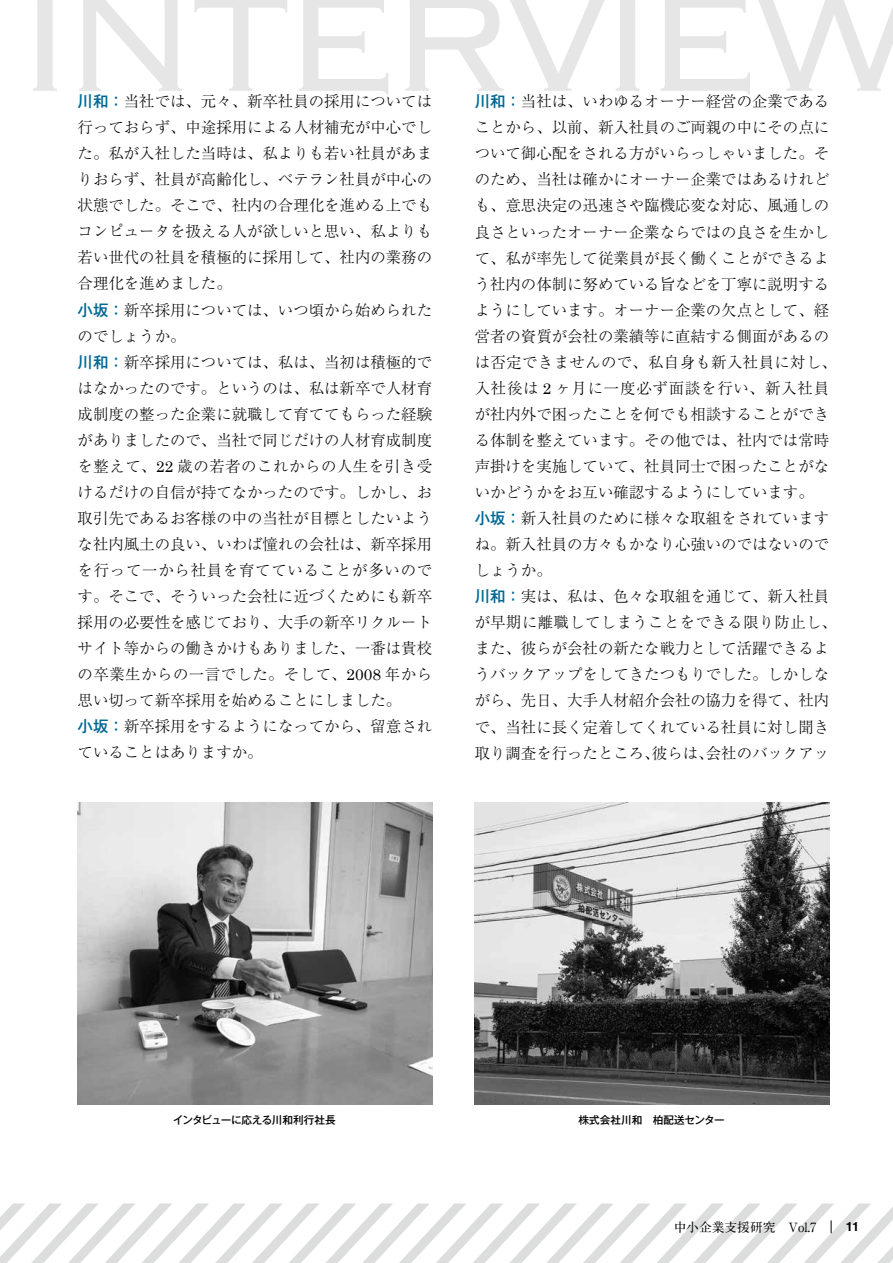
<style>
.page{position:relative;width:893px;height:1263px;background:#fff}
.page>*{position:absolute;margin:0;border:0;box-sizing:border-box;transform-origin:0 0}
.t1{font:300 180.75px "Copperplate";letter-spacing:-.085em;color:#e6e6e6}
.t2{font:300 15.45px/26.1px "Ryumin Pro";color:#000}
.t3{font:700 12.75px "A1 Mincho Std";color:#000}
.t4{font:700 12.75px "Helvetica";color:#000}
.t5{font:500 10.65px "Gothic MB101 Pro";letter-spacing:-.04em;color:#000}
.t6{font:500 10.65px "Gothic MB101 Pro";letter-spacing:-.015em;color:#000}
.s1{font-family:"Gothic MB101 Pro";font-weight:500;color:#006896}
.s2{font-family:"Century";font-weight:400}
</style>
<div class="page">
<img style="left:78px;top:802px;width:354px;height:302px">
<img style="left:475px;top:802px;width:354px;height:302px">
<svg style="left:0;top:1203px;width:893px;height:60px"></svg>
<h1 class="t1" style="left:15px;top:-76px;width:905px">INTERVIEW</h1>
<p class="t2" style="left:78px;top:87px;width:356px"><span class="s1">川和：</span>当社では、元々、新卒社員の採用については行っておらず、中途採用による人材補充が中心でした。私が入社した当時は、私よりも若い社員があまりおらず、社員が高齢化し、ベテラン社員が中心の状態でした。そこで、社内の合理化を進める上でもコンピュータを扱える人が欲しいと思い、私よりも若い世代の社員を積極的に採用して、社内の業務の合理化を進めました。<br><span class="s1">小坂：</span>新卒採用については、いつ頃から始められたのでしょうか。<br><span class="s1">川和：</span>新卒採用については、私は、当初は積極的ではなかったのです。というのは、私は新卒で人材育成制度の整った企業に就職して育ててもらった経験がありましたので、当社で同じだけの人材育成制度を整えて、<span class="s2">22</span> 歳の若者のこれからの人生を引き受けるだけの自信が持てなかったのです。しかし、お取引先であるお客様の中の当社が目標としたいような社内風土の良い、いわば憧れの会社は、新卒採用を行って一から社員を育てていることが多いのです。そこで、そういった会社に近づくためにも新卒採用の必要性を感じており、大手の新卒リクルートサイト等からの働きかけもありました、一番は貴校の卒業生からの一言でした。そして、<span class="s2">2008</span> 年から思い切って新卒採用を始めることにしました。<br><span class="s1">小坂：</span>新卒採用をするようになってから、留意されていることはありますか。</p>
<p class="t2" style="left:475px;top:87px;width:364px"><span class="s1">川和：</span>当社は、いわゆるオーナー経営の企業であることから、以前、新入社員のご両親の中にその点について御心配をされる方がいらっしゃいました。そのため、当社は確かにオーナー企業ではあるけれども、意思決定の迅速さや臨機応変な対応、風通しの良さといったオーナー企業ならではの良さを生かして、私が率先して従業員が長く働くことができるよう社内の体制に努めている旨などを丁寧に説明するようにしています。オーナー企業の欠点として、経営者の資質が会社の業績等に直結する側面があるのは否定できませんので、私自身も新入社員に対し、入社後は <span class="s2">2</span> ヶ月に一度必ず面談を行い、新入社員が社内外で困ったことを何でも相談することができる体制を整えています。その他では、社内では常時声掛けを実施していて、社員同士で困ったことがないかどうかをお互い確認するようにしています。<br><span class="s1">小坂：</span>新入社員のために様々な取組をされていますね。新入社員の方々もかなり心強いのではないのでしょうか。<br><span class="s1">川和：</span>実は、私は、色々な取組を通じて、新入社員が早期に離職してしまうことをできる限り防止し、また、彼らが会社の新たな戦力として活躍できるようバックアップをしてきたつもりでした。しかしながら、先日、大手人材紹介会社の協力を得て、社内で、当社に長く定着してくれている社員に対し聞き取り調査を行ったところ、彼らは、会社のバックアッ</p>
<p class="t5" style="left:173px;top:1110px;width:164px">インタビューに応える川和利行社長</p>
<p class="t6" style="left:578px;top:1110px;width:148px">株式会社川和　柏配送センター</p>
<p class="t3" style="left:674px;top:1216px;width:144px">中小企業支援研究　Vol.7</p>
<p class="t4" style="left:846px;top:1217px;width:15px">11</p>
</div>
